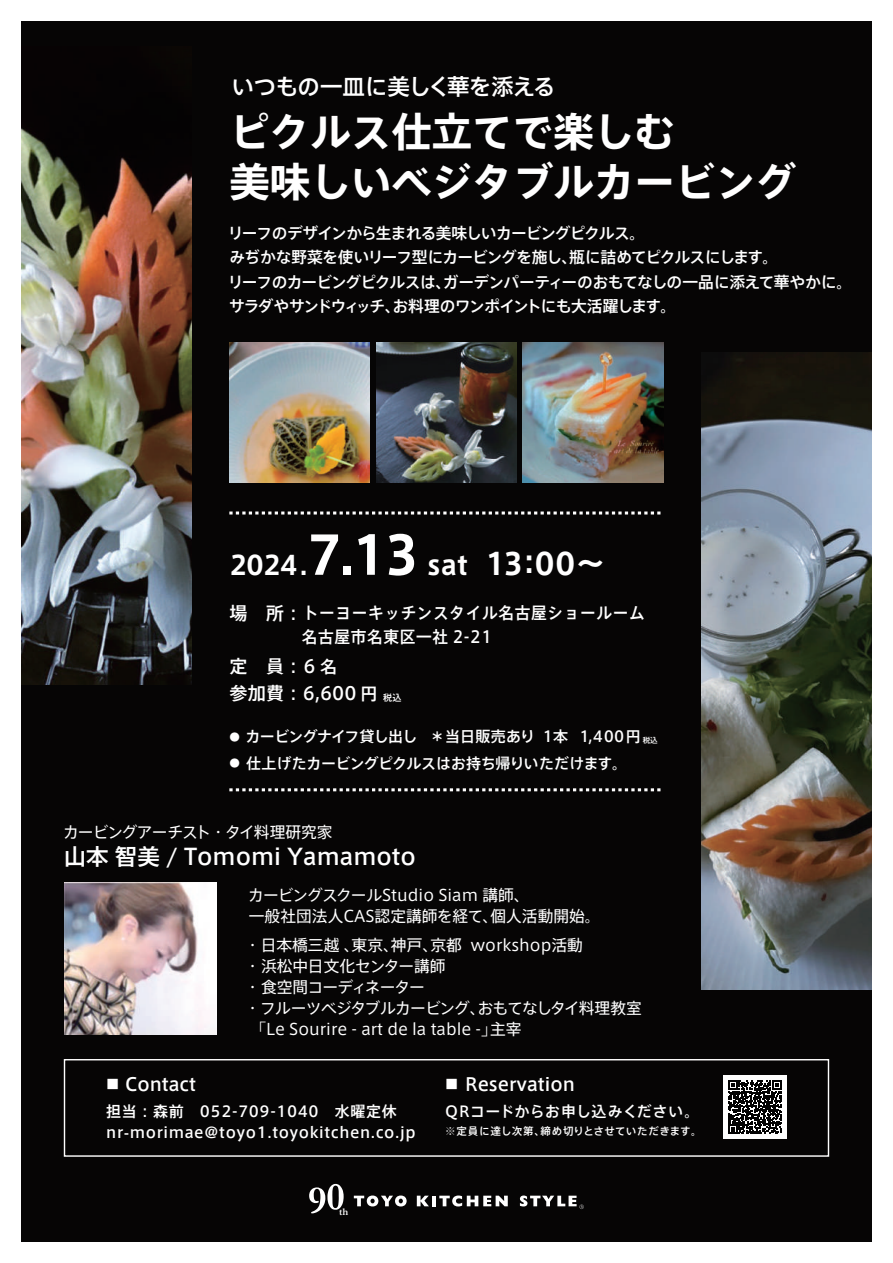
<style>
.page{position:relative;width:893px;height:1263px;background:#fff}
.page>*{position:absolute;margin:0;border:0;box-sizing:border-box;transform-origin:0 0}
.t1{font:700 40.5px/49.5px "Axis Std";color:#fff}
.t2{font:700 26.25px "Axis Std";letter-spacing:-.04em;color:#fff}
.t3{font:500 22.5px "Axis Std";color:#fff}
.t4{font:500 22.5px "Axis Std";letter-spacing:-.025em;color:#fff}
.t5{font:500 18px/27.6px "Axis Std";color:#fff}
.t6{font:500 16.5px/23.9px "Axis Std";letter-spacing:.04em;color:#fff;scale:.95 1}
.t7{font:500 15.75px/24.6px "Axis Std";letter-spacing:-.05em;color:#fff}
.t8{font:15.75px/21px "Axis Std";color:#fff}
.t9{font:15.75px "Axis Std";letter-spacing:-.05em;color:#fff}
.t10{font:15.75px "Axis Std";letter-spacing:-.06em;color:#fff}
.t11{font:500 15px/21px "Axis Std";letter-spacing:.04em;color:#fff}
.t12{font:500 15px "Axis Std";letter-spacing:-.04em;color:#fff}
.t13{font:500 15px "Axis Std";letter-spacing:-.03em;color:#fff}
.t14{font:500 15px "Axis Std";letter-spacing:.02em;color:#fff}
.t15{font:500 10.5px "Axis Std";letter-spacing:.04em;color:#fff}
.t16{font:700 10.5px "Garamond";color:#fff}
.s1{font-size:52.5px}
.s2{font-size:30px}
.s3{font-size:18px}
.s4{font-size:17.1px}
.s5{font-size:9px}
.s6{font-size:10.5px}
.s7{font-size:7.5px}
.s8{font-weight:400;font-size:13.2px}
</style>
<div class="page">
<div style="left:21px;top:21px;width:851px;height:1221px;background:#060505"></div>
<img style="left:21px;top:128px;width:170px;height:556px">
<img style="left:702px;top:352px;width:170px;height:638px">
<svg style="left:229px;top:511px;width:432px;height:3px"></svg>
<svg style="left:229px;top:788px;width:432px;height:3px"></svg>
<img style="left:65px;top:883px;width:151px;height:151px">
<img style="left:229px;top:342px;width:141px;height:140px">
<img style="left:376px;top:342px;width:140px;height:140px">
<img style="left:523px;top:342px;width:140px;height:140px">
<svg style="left:354px;top:1195px;width:53px;height:11px"></svg>
<svg style="left:417px;top:1196px;width:12px;height:10px"></svg>
<hr style="left:432px;top:1196px;width:4px;height:10px;background:#fff">
<svg style="left:439px;top:1195px;width:69px;height:11px"></svg>
<svg style="left:520px;top:1195px;width:64px;height:14px"></svg>
<svg style="left:309px;top:1184px;width:35px;height:29px"></svg>
<div style="left:64px;top:1059px;width:765px;height:98px;border:1px solid #fff"></div>
<div style="left:723px;top:1075px;width:64px;height:64px;background:#fff"></div>
<svg style="left:728px;top:1080px;width:53px;height:54px"></svg>
<h3 class="t4" style="left:231px;top:70px;width:326px">いつもの一皿に美しく華を添える</h3>
<h1 class="t1" style="left:229px;top:105px;width:568px">ピクルス仕立てで楽しむ<br>美味しいベジタブルカービング</h1>
<p class="t7" style="left:228px;top:219px;width:626px">リーフのデザインから生まれる美味しいカービングピクルス。<br>みぢかな野菜を使いリーフ型にカービングを施し、瓶に詰めてピクルスにします。<br>リーフのカービングピクルスは、ガーデンパーティーのおもてなしの一品に添えて華やかに。サラダやサンドウィッチ、お料理のワンポイントにも大活躍します。</p>
<h2 class="t2" style="left:229px;top:545px;width:378px">2024.<span class="s1">7.13</span> sat <span class="s2">13:00～</span></h2>
<p class="t6" style="left:229px;top:600px;width:439px"><span class="s3">場　所：</span>トーヨーキッチンスタイル名古屋ショールーム　　　　名古屋市名東区一社 2-21</p>
<p class="t5" style="left:229px;top:651px;width:173px">定　員： 6 <span class="s4">名<br></span>参加費：6,600 <span class="s4">円</span> <span class="s5">税込</span></p>
<p class="t12" style="left:229px;top:725px;width:430px"><span class="s6">●</span> カービングナイフ貸し出し ＊当日販売あり 1本 １,４０0円 <span class="s7">税込</span></p>
<p class="t13" style="left:229px;top:752px;width:399px"><span class="s6">●</span> 仕上げたカービングピクルスはお持ち帰りいただけます。</p>
<p class="t9" style="left:63px;top:820px;width:271px">カービングアーチスト ・ タイ料理研究家</p>
<h3 class="t3" style="left:64px;top:840px;width:354px">山本 智美 / Tomomi Yamamoto</h3>
<p class="t5" style="left:106px;top:1069px;width:91px"><span class="s8">■</span> Contact</p>
<p class="t8" style="left:248px;top:884px;width:354px">カービングスクールStudio Siam 講師、<br>一般社団法人CAS認定講師を経て、個人活動開始。</p>
<p class="t8" style="left:245px;top:934px;width:339px">・ 日本橋三越 、東京、神戸、京都 workshop活動</p>
<p class="t8" style="left:245px;top:955px;width:202px">・ 浜松中日文化センター講師</p>
<p class="t9" style="left:245px;top:975px;width:181px">・ 食空間コーディネーター</p>
<p class="t10" style="left:245px;top:996px;width:398px">・ フルーツベジタブルカービング、おもてなしタイ料理教室</p>
<p class="t8" style="left:250px;top:1018px;width:273px">「Le Sourire - art de la table -」主宰</p>
<p class="t5" style="left:445px;top:1069px;width:131px"><span class="s8">■</span> Reservation</p>
<p class="t11" style="left:106px;top:1100px;width:311px">担当：森前　052-709-1040　水曜定休nr-morimae@toyo1.toyokitchen.co.jp</p>
<p class="t16" style="left:339px;top:1205px;width:11px">th</p>
<p class="t14" style="left:445px;top:1100px;width:256px">QRコードからお申し込みください。</p>
<p class="t15" style="left:445px;top:1123px;width:258px">※定員に達し次第、締め切りとさせていただきます。</p>
</div>
